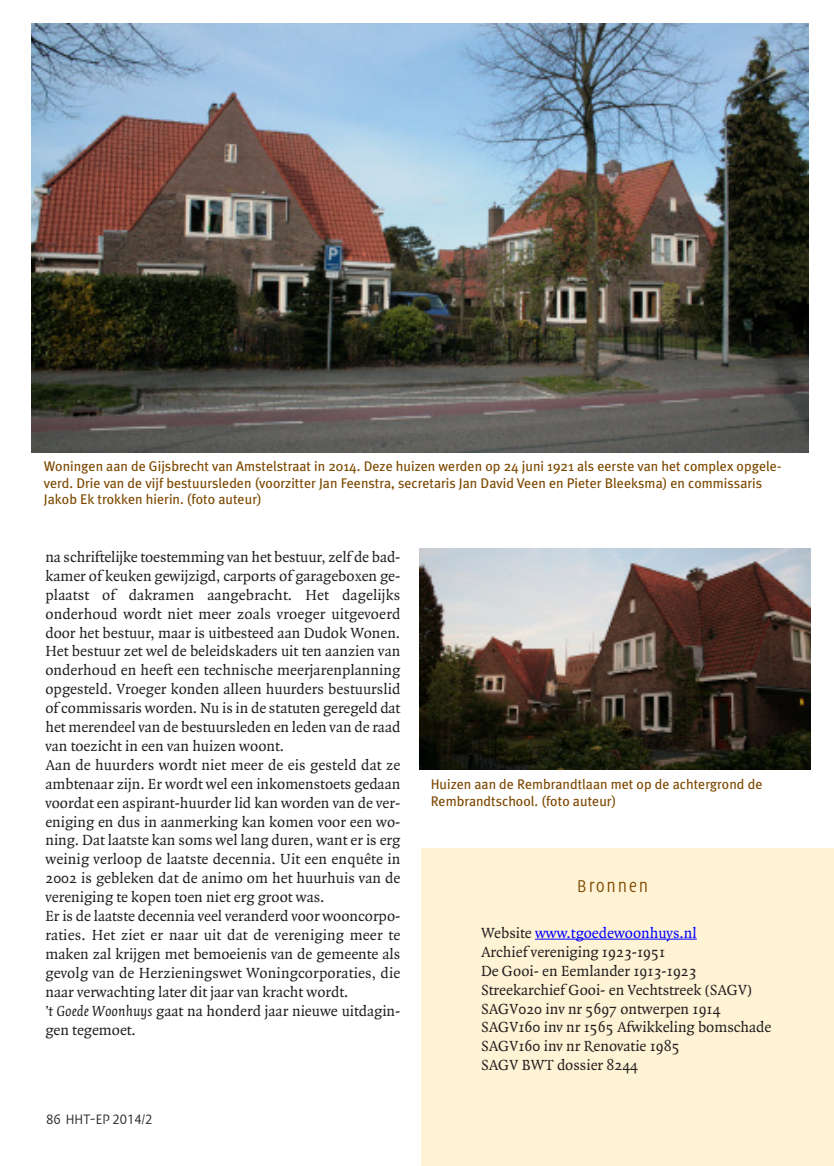
<style>
.page{position:relative;width:834px;height:1166px;background:#fff}
.page>*{position:absolute;margin:0;border:0;box-sizing:border-box;transform-origin:0 0}
.t1{font:300 17.5px "Qheader";letter-spacing:.1em;color:#7d4800}
.t2{font:15.75px/18.9px "Quadraat";color:#231f20}
.t3{font:14px/16.8px "Meta Plus";color:#7d4800}
.t4{font:300 14px "Qheader";color:#231f20}
.s1{font-style:italic}
.s2{color:#00f}
</style>
<div class="page">
<div style="left:421px;top:847px;width:412px;height:319px;background:#fff3d5"></div>
<hr style="left:535px;top:938px;width:161px;height:1px;background:#00f">
<img style="left:31px;top:24px;width:777px;height:428px">
<img style="left:419px;top:549px;width:391px;height:220px">
<hr style="left:833px;top:0;width:1px;height:105px;background:#ffe299">
<p class="t3" style="left:44px;top:458px;width:738px">Woningen aan de Gijsbrecht van Amstelstraat in 2014. Deze huizen werden op 24 juni 1921 als eerste van het complex opgele&shy;verd. Drie van de vijf bestuursleden (voorzitter Jan Feenstra, secretaris Jan David Veen en Pieter Bleeksma) en commissaris<br>Jakob Ek trokken hierin. (foto auteur)</p>
<p class="t2" style="left:45px;top:548px;width:356px">na schriftelijke toestemming van het bestuur, zelf de bad&shy;kamer of keuken gewijzigd, carports of garageboxen ge&shy;plaatst of dakramen aangebracht. Het dagelijks onderhoud wordt niet meer zoals vroeger uitgevoerd door het bestuur, maar is uitbesteed aan Dudok Wonen.<br>Het bestuur zet wel de beleidskaders uit ten aanzien van onderhoud en heeft een technische meerjarenplanning opgesteld. Vroeger konden alleen huurders bestuurslid of commissaris worden. Nu is in de statuten geregeld dat het merendeel van de bestuursleden en leden van de raad van toezicht in een van huizen woont.<br>Aan de huurders wordt niet meer de eis gesteld dat ze ambtenaar zijn. Er wordt wel een inkomenstoets gedaan voordat een aspirant-huurder lid kan worden van de ver&shy;eniging en dus in aanmerking kan komen voor een wo&shy;ning. Dat laatste kan soms wel lang duren, want er is erg weinig verloop de laatste decennia. Uit een enquête in 2002 is gebleken dat de animo om het huurhuis van de vereniging te kopen toen niet erg groot was.<br>Er is de laatste decennia veel veranderd voor wooncorpo&shy;raties. Het ziet er naar uit dat de vereniging meer te maken zal krijgen met bemoeienis van de gemeente als gevolg van de Herzieningswet Woningcorporaties, die naar verwachting later dit jaar van kracht wordt.<br><span class="s1">’t Goede Woonhuys</span> gaat na honderd jaar nieuwe uitdagin&shy;gen tegemoet.</p>
<p class="t4" style="left:46px;top:1111px;width:107px">86 HHT-EP 2014/2</p>
<p class="t3" style="left:430px;top:775px;width:333px">Huizen aan de Rembrandtlaan met op de achtergrond de<br>Rembrandtschool. (foto auteur)</p>
<p class="t1" style="left:577px;top:876px;width:72px">Bronnen</p>
<p class="t2" style="left:481px;top:924px;width:292px">Website <span class="s2">www.tgoedewoonhuys.nl<br></span>Archief vereniging 1923-1951<br>De Gooi- en Eemlander 1913-1923<br>Streekarchief Gooi- en Vechtstreek (SAGV)<br>SAGV020 inv nr 5697 ontwerpen 1914<br>SAGV160 inv nr 1565 Afwikkeling bomschade SAGV160 inv nr Renovatie 1985<br>SAGV BWT dossier 8244</p>
</div>
